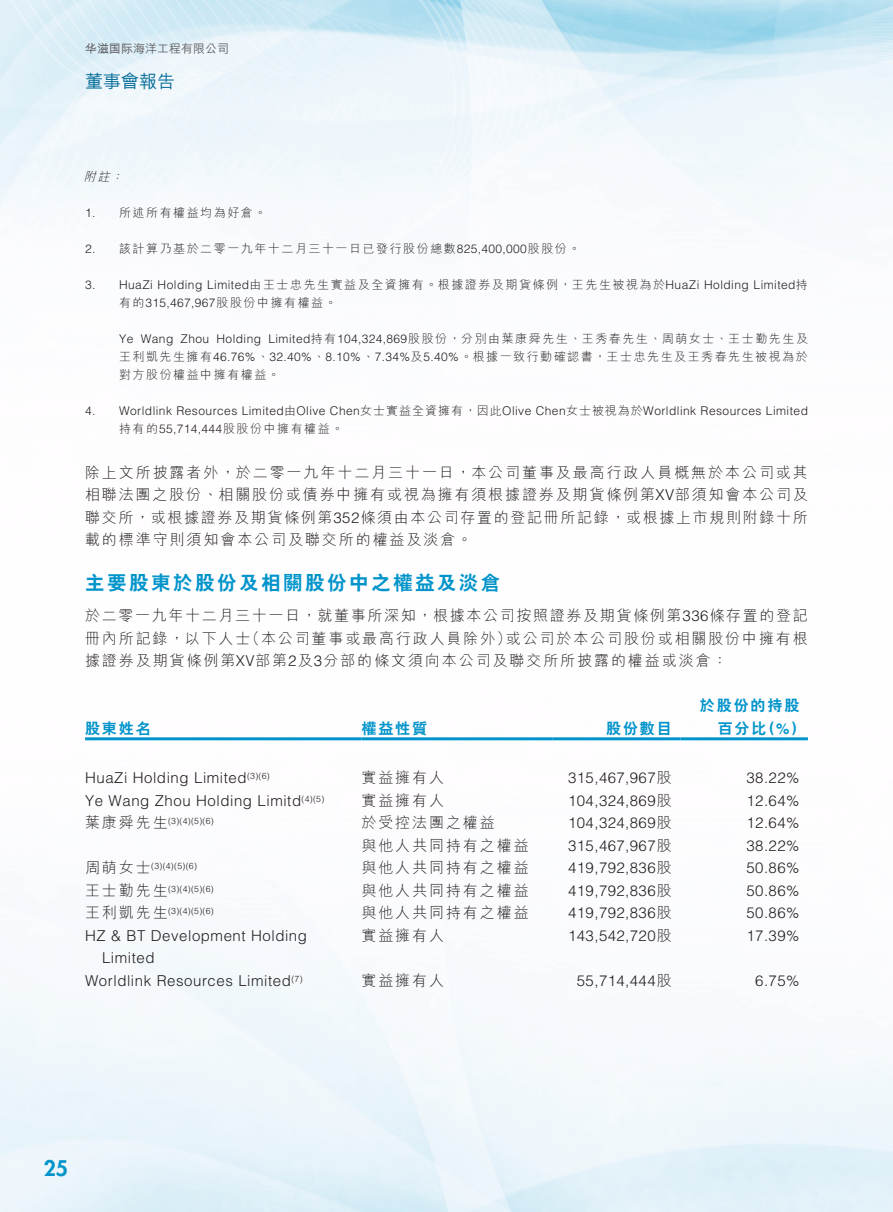
<style>
.page{position:relative;width:893px;height:1212px;background:#fff}
.page>*{position:absolute;margin:0;border:0;box-sizing:border-box;transform-origin:0 0}
.t1{font:800 21px "Futura Std";color:#0094ca}
._01_H1{font:800 19.5px "C Hei 2 HK";letter-spacing:.13em;color:#0094ca}
.t2{font:500 18px "M Hei HK";color:#076e99}
._00_txt{font:300 15px/22.5px "M Hei HK";letter-spacing:.125em;color:#231f20;text-align:justify}
._50_Table_txt{font:300 15px/22.5px "Helvetica LT Std";letter-spacing:.04em;color:#231f20}
._50_Table_txt-2{font:300 15px "M Hei HK";letter-spacing:.13em;color:#231f20}
._50_Table_txt-3{font:800 15px "C Hei 2 HK";letter-spacing:.13em;color:#0094ca}
._06_Notes{font:300 12px/18px "M Hei HK";letter-spacing:.13em;color:#231f20}
._06_Notes-2{font:300 12px "Helvetica LT Std";letter-spacing:.04em;color:#231f20}
.t3{font:500 12px "M Hei HK";color:#636366}
._06_Notes-3{font:italic 300 12px "M Hei HK";color:#231f20}
._50_Table_txt-4{font:300 8.7px "Helvetica LT Std";color:#231f20}
.s1{font-family:"M Hei HKS";font-weight:700}
.s2{font-family:"Helvetica LT Std"}
.s3{font-family:"M Hei HK"}
.s4{font-family:"Helvetica LT Std";font-weight:700}
</style>
<div class="page">
<hr style="left:85px;top:737px;width:276px;height:3px;background:#0094ca">
<hr style="left:361px;top:737px;width:192px;height:3px;background:#0094ca">
<hr style="left:553px;top:737px;width:127px;height:3px;background:#0094ca">
<hr style="left:680px;top:737px;width:128px;height:3px;background:#0094ca">
<p class="t3" style="left:85px;top:40px;width:145px"><span class="s1">華滋國際</span>海洋工程有限公司</p>
<p class="t2" style="left:85px;top:69px;width:91px">董事會報告</p>
<p class="_06_Notes-3" style="left:84px;top:170px;width:44px">附註：</p>
<p class="_06_Notes-2" style="left:85px;top:205px;width:12px">1.</p>
<p class="_06_Notes" style="left:119px;top:203px;width:149px">所述所有權益均為好倉。</p>
<p class="_06_Notes-2" style="left:85px;top:241px;width:12px">2.</p>
<p class="_06_Notes" style="left:119px;top:239px;width:463px">該計算乃基於二零一九年十二月三十一日已發行股份總數<span class="s2">825,400,000</span>股股份。</p>
<p class="_06_Notes-2" style="left:85px;top:277px;width:12px">3.</p>
<p class="_06_Notes-2" style="left:119px;top:277px;width:690px">HuaZi Holding Limited<span class="s3">由王士忠先生實益及全資擁有。根據證券及期貨條例，王先生被視為於</span>HuaZi Holding Limited<span class="s3">持</span></p>
<p class="_06_Notes-2" style="left:85px;top:403px;width:12px">4.</p>
<p class="_06_Notes" style="left:119px;top:293px;width:219px">有的<span class="s2">315,467,967</span>股股份中擁有權益。</p>
<p class="_06_Notes" style="left:268px;top:329px;width:541px"><span class="s2">Limited</span>持有<span class="s2">104,324,869</span>股股份，分別由葉康舜先生、王秀春先生、周萌女士、王士勤先生及</p>
<p class="_06_Notes" style="left:119px;top:329px;width:690px"><span class="s2">Ye<br></span>王利凱先生擁有<span class="s2">46.76%</span>、<span class="s2">32.40%</span>、<span class="s2">8.10%</span>、<span class="s2">7.34%</span>及<span class="s2">5.40%</span>。根據一致行動確認書，王士忠先生及王秀春先生被視為於對方股份權益中擁有權益。</p>
<p class="_06_Notes-2" style="left:119px;top:403px;width:690px">Worldlink Resources Limited<span class="s3">由</span>Olive Chen<span class="s3">女士實益全資擁有，因此</span>Olive Chen<span class="s3">女士被視為於</span>Worldlink Resources Limited</p>
<p class="_06_Notes-2" style="left:141px;top:331px;width:34px">Wang</p>
<p class="_06_Notes-2" style="left:181px;top:331px;width:30px">Zhou</p>
<p class="_06_Notes-2" style="left:216px;top:331px;width:46px">Holding</p>
<p class="_06_Notes" style="left:119px;top:419px;width:226px">持有的<span class="s2">55,714,444</span>股股份中擁有權益。</p>
<p class="_00_txt" style="left:85px;top:461px;width:724px">除上文所披露者外，於二零一九年十二月三十一日，本公司董事及最高行政人員概無於本公司或其相聯法團之股份、相關股份或債券中擁有或視為擁有須根據證券及期貨條例第<span class="s2">XV</span>部須知會本公司及聯交所，或根據證券及期貨條例第<span class="s2">352</span>條須由本公司存置的登記冊所記錄，或根據上市規則附錄十所載的標準守則須知會本公司及聯交所的權益及淡倉。</p>
<p class="_01_H1" style="left:85px;top:573px;width:417px">主要股東於股份及相關股份中之權益及淡倉</p>
<p class="_00_txt" style="left:85px;top:604px;width:724px;text-align:right">於二零一九年十二月三十一日，就董事所深知，根據本公司按照證券及期貨條例第<span class="s2">336</span>條存置的登記或公司於本公司股份或相關股份中擁有根</p>
<p class="_00_txt" style="left:245px;top:627px;width:268px">（本公司董事或最高行政人員除外）</p>
<p class="_00_txt" style="left:85px;top:627px;width:644px">冊內所記錄，以下人士<br>據證券及期貨條例第<span class="s2">XV</span>部第<span class="s2">2</span>及<span class="s2">3</span>分部的條文須向本公司及聯交所所披露的權益或淡倉：</p>
<p class="_50_Table_txt-3" style="left:85px;top:721px;width:67px">股東姓名</p>
<p class="_50_Table_txt-3" style="left:361px;top:721px;width:67px">權益性質</p>
<p class="_50_Table_txt" style="left:85px;top:767px;width:163px">HuaZi Holding Limited</p>
<p class="_50_Table_txt-4" style="left:247px;top:771px;width:24px">3( ) ( )6</p>
<p class="_50_Table_txt-2" style="left:361px;top:770px;width:84px">實益擁有人</p>
<p class="_50_Table_txt-3" style="left:606px;top:721px;width:67px">股份數目</p>
<p class="_50_Table_txt" style="left:568px;top:767px;width:105px">315,467,967<span class="s3">股</span></p>
<p class="_50_Table_txt-3" style="left:700px;top:698px;width:101px">於股份的持股</p>
<p class="_50_Table_txt-3" style="left:761px;top:721px;width:46px">)<span class="s4">%</span>(</p>
<p class="_50_Table_txt-3" style="left:718px;top:721px;width:50px">百分比</p>
<p class="_50_Table_txt" style="left:746px;top:767px;width:54px">38.22%</p>
<p class="_50_Table_txt" style="left:85px;top:789px;width:218px">Ye Wang Zhou Holding Limitd</p>
<p class="_50_Table_txt-4" style="left:302px;top:793px;width:24px">4( ) ( )5</p>
<p class="_50_Table_txt-2" style="left:361px;top:793px;width:84px">實益擁有人</p>
<p class="_50_Table_txt" style="left:568px;top:789px;width:105px">104,324,869<span class="s3">股</span></p>
<p class="_50_Table_txt" style="left:746px;top:789px;width:54px">12.64%</p>
<p class="_50_Table_txt-2" style="left:85px;top:815px;width:84px">葉康舜先生</p>
<p class="_50_Table_txt-4" style="left:168px;top:816px;width:47px">3( )(4)(5)( )6</p>
<p class="_50_Table_txt-2" style="left:361px;top:815px;width:135px">於受控法團之權益</p>
<p class="_50_Table_txt" style="left:568px;top:812px;width:105px">104,324,869<span class="s3">股</span></p>
<p class="_50_Table_txt" style="left:746px;top:812px;width:54px">12.64%</p>
<p class="_50_Table_txt-2" style="left:361px;top:838px;width:169px">與他人共同持有之權益</p>
<p class="_50_Table_txt" style="left:568px;top:834px;width:105px">315,467,967<span class="s3">股</span></p>
<p class="_50_Table_txt" style="left:746px;top:834px;width:54px">38.22%</p>
<p class="_50_Table_txt-2" style="left:85px;top:860px;width:67px">周萌女士</p>
<p class="_50_Table_txt-4" style="left:151px;top:861px;width:47px">3( )(4)(5)( )6</p>
<p class="_50_Table_txt-2" style="left:361px;top:860px;width:169px">與他人共同持有之權益</p>
<p class="_50_Table_txt" style="left:568px;top:857px;width:105px">419,792,836<span class="s3">股</span></p>
<p class="_50_Table_txt" style="left:746px;top:857px;width:54px">50.86%</p>
<p class="_50_Table_txt-2" style="left:85px;top:883px;width:84px">王士勤先生</p>
<p class="_50_Table_txt-4" style="left:168px;top:883px;width:47px">3( )(4)(5)( )6</p>
<p class="_50_Table_txt-2" style="left:361px;top:883px;width:169px">與他人共同持有之權益</p>
<p class="_50_Table_txt" style="left:568px;top:879px;width:105px">419,792,836<span class="s3">股</span></p>
<p class="_50_Table_txt" style="left:746px;top:879px;width:54px">50.86%</p>
<p class="_50_Table_txt-2" style="left:361px;top:905px;width:169px">與他人共同持有之權益</p>
<p class="_50_Table_txt-2" style="left:85px;top:905px;width:84px">王利凱先生</p>
<p class="_50_Table_txt" style="left:102px;top:924px;width:206px;text-indent:-17px">HZ &amp; BT Development Holding<br>Limited</p>
<p class="_50_Table_txt" style="left:746px;top:924px;width:54px">17.39%</p>
<p class="_50_Table_txt" style="left:568px;top:902px;width:105px">419,792,836<span class="s3">股</span></p>
<p class="_50_Table_txt-4" style="left:168px;top:906px;width:47px">3( )(4)(5)( )6</p>
<p class="_50_Table_txt" style="left:746px;top:902px;width:54px">50.86%</p>
<p class="_50_Table_txt-2" style="left:361px;top:928px;width:84px">實益擁有人</p>
<p class="_50_Table_txt" style="left:568px;top:924px;width:105px">143,542,720<span class="s3">股</span></p>
<p class="_50_Table_txt" style="left:85px;top:969px;width:207px">Worldlink Resources Limited</p>
<p class="_50_Table_txt-4" style="left:291px;top:973px;width:13px">)7(</p>
<p class="_50_Table_txt-2" style="left:361px;top:973px;width:84px">實益擁有人</p>
<p class="_50_Table_txt" style="left:577px;top:969px;width:96px">55,714,444<span class="s3">股</span></p>
<p class="_50_Table_txt" style="left:755px;top:969px;width:46px">6.75%</p>
<h1 class="t1" style="left:44px;top:1154px;width:26px">25</h1>
</div>
